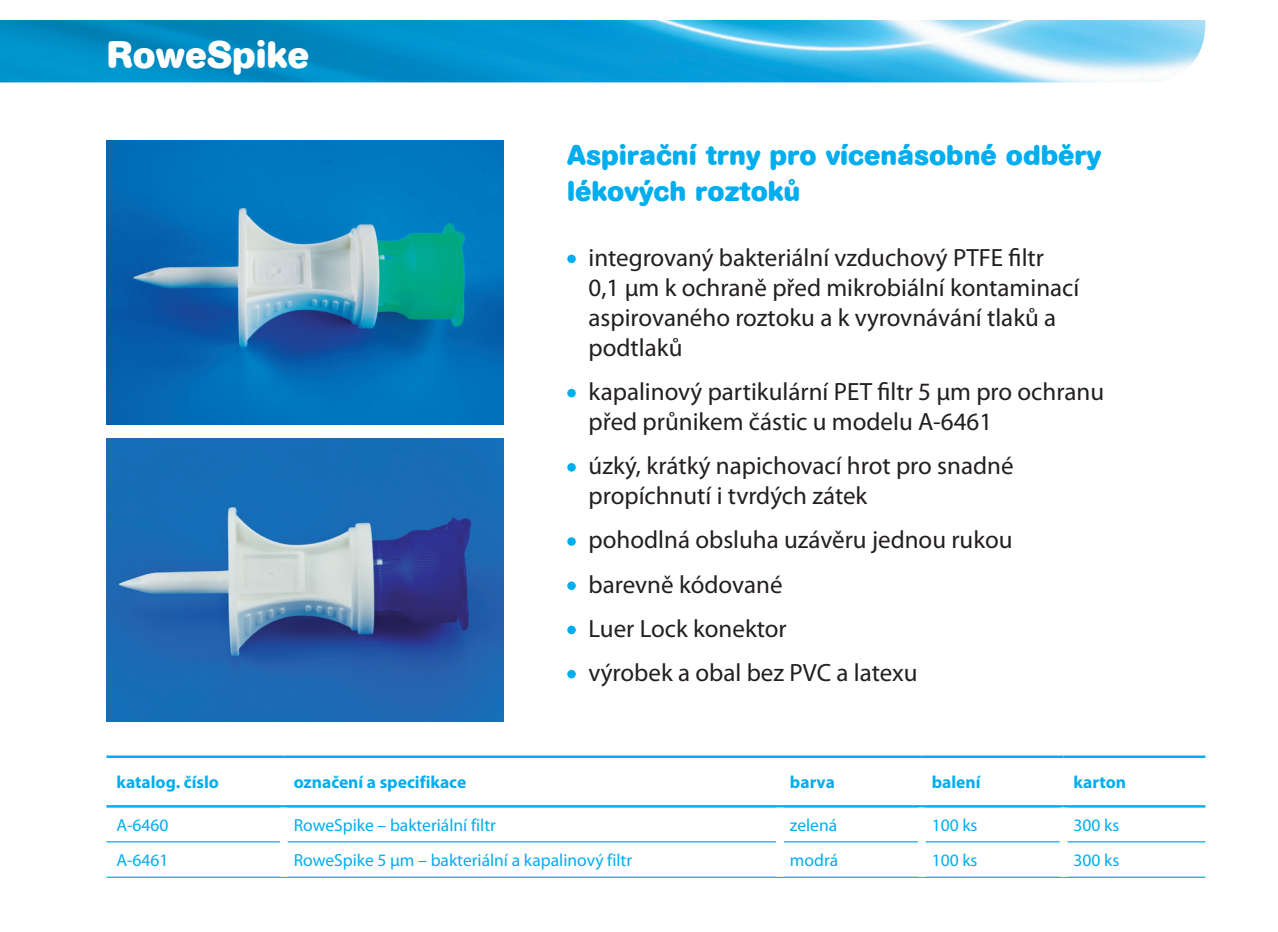
<style>
.page{position:relative;width:1278px;height:932px;background:#fff}
.page>*{position:absolute;margin:0;border:0;box-sizing:border-box;transform-origin:0 0}
.t1{font:700 40px "Accius Buc Rou D";color:#fff}
.t2{font:700 30px/36px "Accius Buc Rou D";color:#00aeef}
.popisky{font:25px/30px "Myriad Pro";color:#231f20}
.XLS{font:17.5px "Myriad Pro";color:#00aeef}
.XLS-2{font:700 17.5px "Myriad Pro";color:#00aeef}
</style>
<div class="page">
<img style="left:2px;top:20px;width:1204px;height:62px">
<svg style="left:0;top:20px;width:2px;height:63px"></svg>
<hr style="left:106px;top:755px;width:178px;height:3px;background:#00aeef">
<hr style="left:284px;top:755px;width:496px;height:3px;background:#00aeef">
<hr style="left:780px;top:755px;width:141px;height:3px;background:#00aeef">
<hr style="left:921px;top:755px;width:142px;height:3px;background:#00aeef">
<hr style="left:1063px;top:755px;width:142px;height:3px;background:#00aeef">
<hr style="left:106px;top:805px;width:178px;height:2px;background:#00aeef">
<hr style="left:284px;top:805px;width:496px;height:2px;background:#00aeef">
<hr style="left:780px;top:805px;width:141px;height:2px;background:#00aeef">
<hr style="left:921px;top:805px;width:142px;height:2px;background:#00aeef">
<hr style="left:1063px;top:805px;width:142px;height:2px;background:#00aeef">
<hr style="left:106px;top:841px;width:174px;height:1px;background:#00aeef">
<hr style="left:287px;top:841px;width:489px;height:1px;background:#00aeef">
<hr style="left:783px;top:841px;width:135px;height:1px;background:#00aeef">
<hr style="left:925px;top:841px;width:134px;height:1px;background:#00aeef">
<hr style="left:1067px;top:841px;width:138px;height:1px;background:#00aeef">
<hr style="left:106px;top:876px;width:178px;height:2px;background:#00aeef">
<hr style="left:284px;top:876px;width:496px;height:2px;background:#00aeef">
<hr style="left:780px;top:876px;width:141px;height:2px;background:#00aeef">
<hr style="left:921px;top:876px;width:142px;height:2px;background:#00aeef">
<hr style="left:1063px;top:876px;width:142px;height:2px;background:#00aeef">
<img style="left:106px;top:140px;width:397px;height:284px">
<div style="left:567px;top:255px;width:9px;height:8px;background:#00aeef;border-radius:50%"></div>
<div style="left:567px;top:389px;width:9px;height:8px;background:#00aeef;border-radius:50%"></div>
<div style="left:567px;top:463px;width:9px;height:8px;background:#00aeef;border-radius:50%"></div>
<div style="left:567px;top:537px;width:9px;height:9px;background:#00aeef;border-radius:50%"></div>
<div style="left:567px;top:581px;width:9px;height:9px;background:#00aeef;border-radius:50%"></div>
<svg style="left:567px;top:625px;width:9px;height:9px"></svg>
<div style="left:567px;top:670px;width:9px;height:8px;background:#00aeef;border-radius:50%"></div>
<img style="left:106px;top:438px;width:397px;height:284px">
<p class="t1" style="left:106px;top:31px;width:204px">RoweSpike</p>
<p class="t2" style="left:567px;top:137px;width:535px">Aspirační trny pro vícenásobné odběry lékových roztoků</p>
<p class="popisky" style="left:588px;top:242px;width:492px">integrovaný bakteriální vzduchový PTFE filtr 0,1 µm k ochraně před mikrobiální kontaminací aspirovaného roztoku a k vyrovnávání tlaků a podtlaků</p>
<p class="popisky" style="left:588px;top:376px;width:517px">kapalinový partikulární PET filtr 5 µm pro ochranu před průnikem částic u modelu A-6461</p>
<p class="popisky" style="left:588px;top:450px;width:426px">úzký, krátký napichovací hrot pro snadné propíchnutí i tvrdých zátek</p>
<p class="popisky" style="left:588px;top:524px;width:425px">pohodlná obsluha uzávěru jednou rukou</p>
<p class="popisky" style="left:588px;top:568px;width:195px">barevně kódované</p>
<p class="popisky" style="left:588px;top:613px;width:200px">Luer Lock konektor</p>
<p class="popisky" style="left:588px;top:657px;width:331px">výrobek a obal bez PVC a latexu</p>
<p class="XLS-2" style="left:116px;top:770px;width:104px">katalog. číslo</p>
<p class="XLS-2" style="left:294px;top:770px;width:174px">označení a specifikace</p>
<p class="XLS-2" style="left:790px;top:770px;width:47px">barva</p>
<p class="XLS-2" style="left:931px;top:770px;width:50px">balení</p>
<p class="XLS-2" style="left:1073px;top:770px;width:54px">karton</p>
<p class="XLS" style="left:116px;top:814px;width:53px">A-6460</p>
<p class="XLS" style="left:294px;top:814px;width:204px">RoweSpike – bakteriální filtr</p>
<p class="XLS" style="left:790px;top:814px;width:49px">zelená</p>
<p class="XLS" style="left:931px;top:814px;width:47px">100 ks</p>
<p class="XLS" style="left:1073px;top:814px;width:47px">300 ks</p>
<p class="XLS" style="left:116px;top:849px;width:53px">A-6461</p>
<p class="XLS" style="left:294px;top:849px;width:340px">RoweSpike 5 μm – bakteriální a kapalinový filtr</p>
<p class="XLS" style="left:790px;top:849px;width:50px">modrá</p>
<p class="XLS" style="left:931px;top:849px;width:47px">100 ks</p>
<p class="XLS" style="left:1073px;top:849px;width:47px">300 ks</p>
</div>
